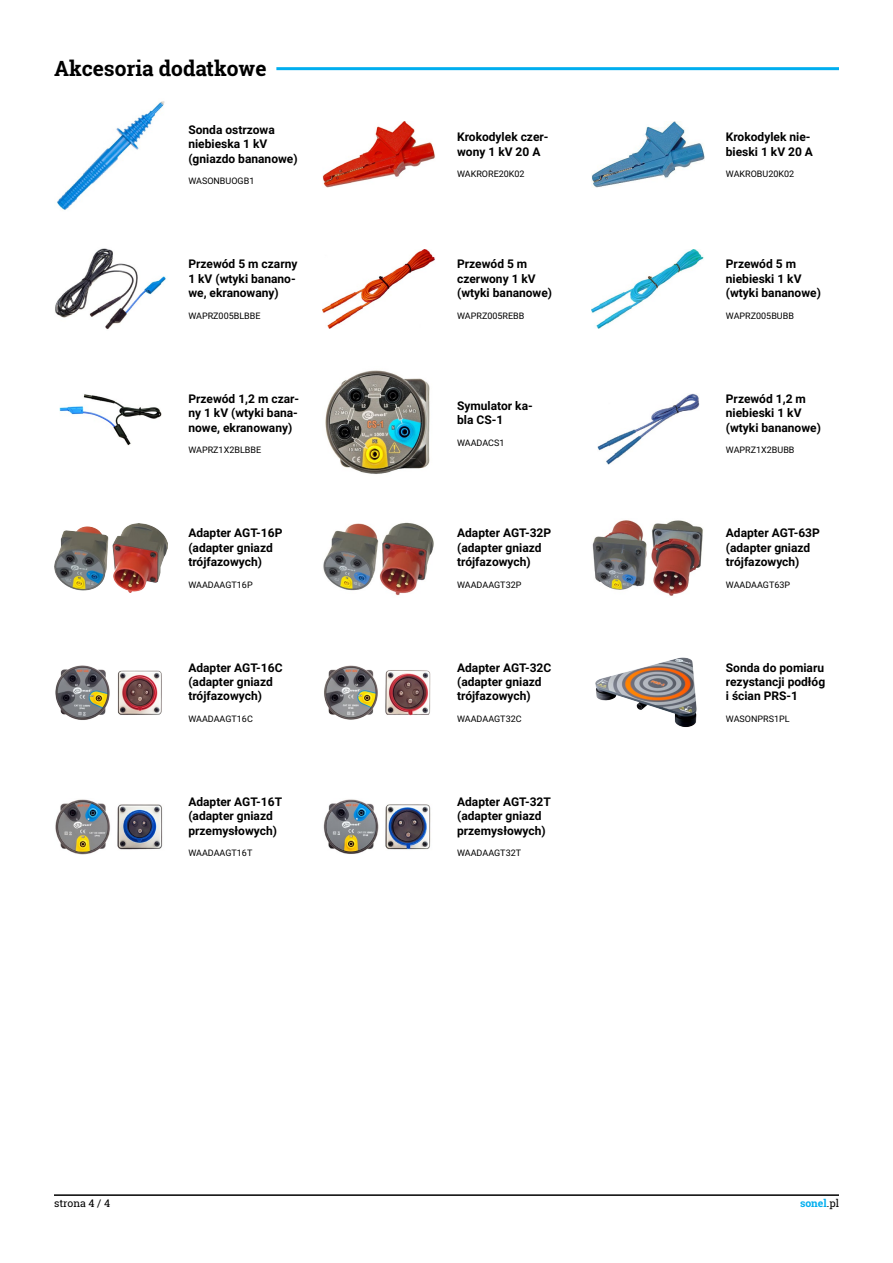
<style>
.page{position:relative;width:893px;height:1263px;background:#fff}
.page>*{position:absolute;margin:0;border:0;box-sizing:border-box;transform-origin:0 0}
.t1{font:700 21px "Roboto Slab";color:#000}
.t2{font:700 12px/14.4px "Roboto";color:#000}
.t3{font:10.5px "Roboto Slab";color:#000}
.t4{font:700 10.5px "Roboto Slab";color:#00aeef}
.t5{font:9px "Roboto";color:#000}
.s1{font-weight:400;color:#000}
</style>
<div class="page">
<hr style="left:54px;top:1194px;width:785px;height:2px;background:#000">
<hr style="left:276px;top:67px;width:563px;height:3px;background:#00aeef">
<img style="left:55px;top:799px;width:108px;height:56px">
<img style="left:323px;top:799px;width:108px;height:55px">
<img style="left:57px;top:101px;width:108px;height:109px">
<img style="left:323px;top:122px;width:112px;height:66px">
<img style="left:595px;top:657px;width:102px;height:70px">
<img style="left:325px;top:370px;width:105px;height:104px">
<img style="left:55px;top:248px;width:111px;height:82px">
<img style="left:323px;top:250px;width:112px;height:78px">
<img style="left:591px;top:250px;width:113px;height:78px">
<img style="left:591px;top:122px;width:114px;height:66px">
<img style="left:60px;top:394px;width:102px;height:52px">
<img style="left:597px;top:394px;width:102px;height:70px">
<img style="left:54px;top:523px;width:113px;height:69px">
<img style="left:323px;top:522px;width:111px;height:74px">
<img style="left:592px;top:520px;width:111px;height:76px">
<img style="left:55px;top:665px;width:107px;height:55px">
<img style="left:324px;top:665px;width:107px;height:55px">
<h1 class="t1" style="left:54px;top:54px;width:214px">Akcesoria dodatkowe</h1>
<p class="t2" style="left:188px;top:122px;width:111px">Sonda ostrzowa niebieska 1 kV (gniazdo bananowe)</p>
<p class="t5" style="left:188px;top:175px;width:68px">WASONBUOGB1</p>
<p class="t2" style="left:188px;top:257px;width:111px">Przewód 5 m czarny<br>1 kV (wtyki banano&shy;we, ekranowany)</p>
<p class="t5" style="left:188px;top:309px;width:74px">WAPRZ005BLBBE</p>
<p class="t2" style="left:188px;top:391px;width:112px;text-align:justify">Przewód 1,2 m czar&shy;ny 1 kV (wtyki bana&shy;nowe, ekranowany)</p>
<p class="t5" style="left:188px;top:444px;width:74px">WAPRZ1X2BLBBE</p>
<p class="t2" style="left:188px;top:525px;width:96px">Adapter AGT-16P (adapter gniazd trójfazowych)</p>
<p class="t5" style="left:188px;top:578px;width:66px">WAADAAGT16P</p>
<p class="t2" style="left:188px;top:660px;width:96px">Adapter AGT-16C (adapter gniazd trójfazowych)</p>
<p class="t5" style="left:188px;top:712px;width:66px">WAADAAGT16C</p>
<p class="t2" style="left:188px;top:794px;width:95px">Adapter AGT-16T (adapter gniazd przemysłowych)</p>
<p class="t5" style="left:188px;top:847px;width:66px">WAADAAGT16T</p>
<p class="t2" style="left:457px;top:129px;width:93px">Krokodylek czer&shy;wony 1 kV 20 A</p>
<p class="t5" style="left:457px;top:168px;width:69px">WAKRORE20K02</p>
<p class="t2" style="left:457px;top:257px;width:97px">Przewód 5 m czerwony 1 kV (wtyki bananowe)</p>
<p class="t5" style="left:457px;top:309px;width:69px">WAPRZ005REBB</p>
<p class="t2" style="left:457px;top:398px;width:77px">Symulator ka&shy;bla CS-1</p>
<p class="t5" style="left:457px;top:436px;width:49px">WAADACS1</p>
<p class="t2" style="left:457px;top:525px;width:96px">Adapter AGT-32P (adapter gniazd trójfazowych)</p>
<p class="t5" style="left:457px;top:578px;width:66px">WAADAAGT32P</p>
<p class="t2" style="left:457px;top:660px;width:96px">Adapter AGT-32C (adapter gniazd trójfazowych)</p>
<p class="t5" style="left:457px;top:712px;width:66px">WAADAAGT32C</p>
<p class="t2" style="left:457px;top:794px;width:95px">Adapter AGT-32T (adapter gniazd przemysłowych)</p>
<p class="t5" style="left:457px;top:847px;width:66px">WAADAAGT32T</p>
<p class="t2" style="left:726px;top:129px;width:89px">Krokodylek nie&shy;bieski 1 kV 20 A</p>
<p class="t5" style="left:726px;top:168px;width:70px">WAKROBU20K02</p>
<p class="t2" style="left:726px;top:257px;width:97px">Przewód 5 m niebieski 1 kV (wtyki bananowe)</p>
<p class="t5" style="left:726px;top:309px;width:70px">WAPRZ005BUBB</p>
<p class="t2" style="left:726px;top:391px;width:97px">Przewód 1,2 m niebieski 1 kV (wtyki bananowe)</p>
<p class="t5" style="left:726px;top:444px;width:70px">WAPRZ1X2BUBB</p>
<p class="t2" style="left:726px;top:525px;width:96px">Adapter AGT-63P (adapter gniazd trójfazowych)</p>
<p class="t5" style="left:726px;top:578px;width:66px">WAADAAGT63P</p>
<p class="t2" style="left:726px;top:660px;width:101px;text-align:justify">Sonda do pomiaru rezystancji podłóg i ścian PRS-1</p>
<p class="t5" style="left:726px;top:712px;width:65px">WASONPRS1PL</p>
<p class="t3" style="left:54px;top:1196px;width:58px">strona 4 / 4</p>
<p class="t4" style="left:800px;top:1196px;width:40px">sonel<span class="s1">.pl</span></p>
</div>
